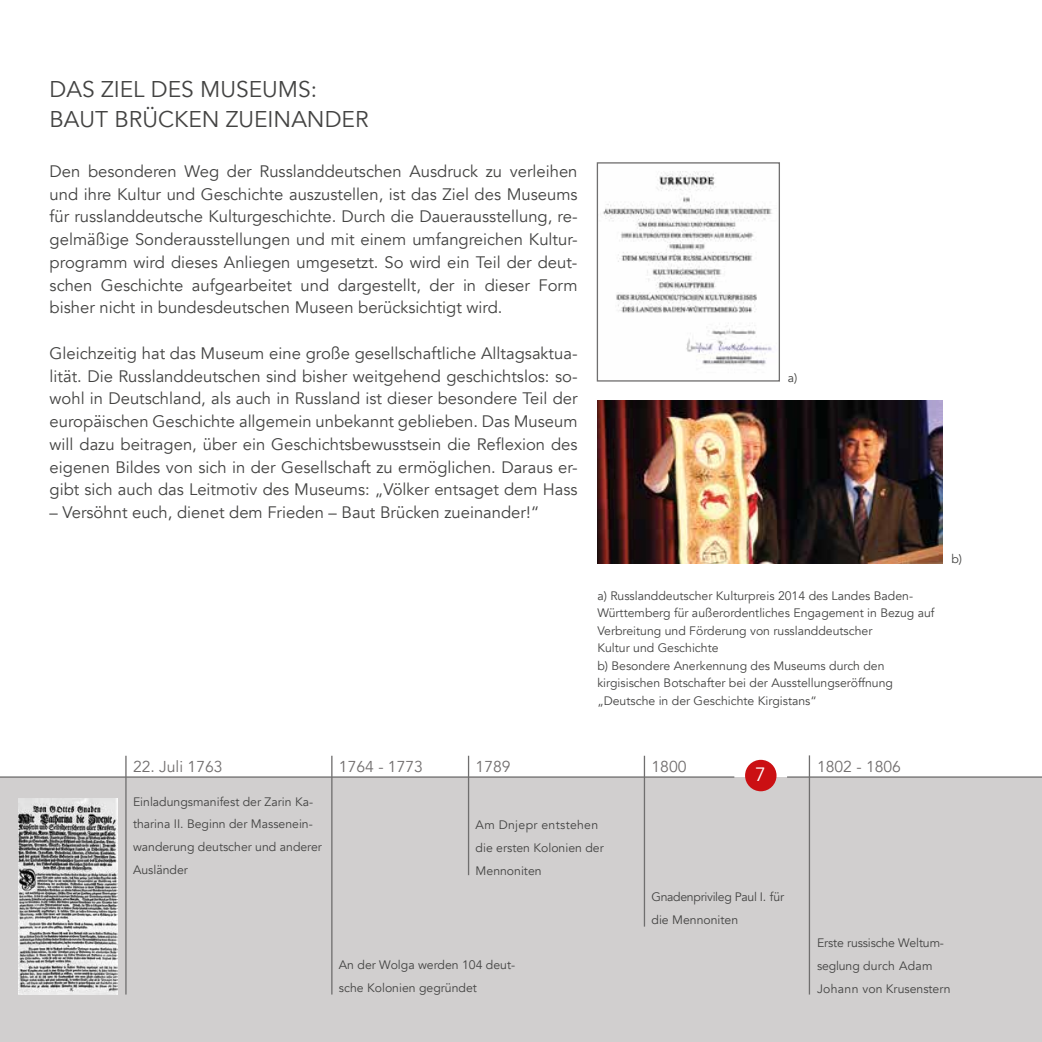
<style>
.page{position:relative;width:1042px;height:1042px;background:#fff}
.page>*{position:absolute;margin:0;border:0;box-sizing:border-box;transform-origin:0 0}
.t1{font:22.75px/29.8px "Avenir";color:#434342}
.t2{font:19.25px "Avenir";color:#fff}
.t3{font:16.62px/22.8px "Avenir";color:#434342;text-align:justify}
.t4{font:15.75px "Avenir";color:#716e6e}
.t5{font:12.25px/22.8px "Avenir";color:#434342}
.t6{font:12.25px/22.8px "Avenir";letter-spacing:-.025em;color:#434342}
</style>
<div class="page">
<div style="left:0;top:777px;width:1042px;height:265px;background:#d1cfcf"></div>
<hr style="left:0;top:776px;width:734px;height:2px;background:#706f6f">
<hr style="left:787px;top:776px;width:255px;height:2px;background:#706f6f">
<div style="left:745px;top:760px;width:31px;height:31px;background:#cb1013;border-radius:50%"></div>
<hr style="left:125px;top:756px;width:2px;height:238px;background:#706f6f">
<hr style="left:331px;top:756px;width:1px;height:238px;background:#706f6f">
<hr style="left:468px;top:756px;width:1px;height:119px;background:#706f6f">
<hr style="left:644px;top:756px;width:1px;height:170px;background:#706f6f">
<img style="left:19px;top:798px;width:99px;height:197px">
<hr style="left:809px;top:755px;width:1px;height:239px;background:#706f6f">
<img style="left:603px;top:171px;width:169px;height:195px">
<div style="left:597px;top:162px;width:183px;height:220px;border:1px solid #706f6f"></div>
<img style="left:597px;top:400px;width:346px;height:164px">
<h1 class="t1" style="left:50px;top:75px;width:320px">DAS ZIEL DES MUSEUMS:<br>BAUT BRÜCKEN ZUEINANDER</h1>
<p class="t3" style="left:50px;top:160px;width:529px">Den besonderen Weg der Russlanddeutschen Ausdruck zu verleihen und ihre Kultur und Geschichte auszustellen, ist das Ziel des Museums für russlanddeutsche Kulturgeschichte. Durch die Dauerausstellung, re&shy;gelmäßige Sonderausstellungen und mit einem umfangreichen Kultur&shy;programm wird dieses Anliegen umgesetzt. So wird ein Teil der deut&shy;schen Geschichte aufgearbeitet und dargestellt, der in dieser Form bisher nicht in bundesdeutschen Museen berücksichtigt wird.</p>
<p class="t3" style="left:50px;top:342px;width:529px">Gleichzeitig hat das Museum eine große gesellschaftliche Alltagsaktua&shy;lität. Die Russlanddeutschen sind bisher weitgehend geschichtslos: so&shy;wohl in Deutschland, als auch in Russland ist dieser besondere Teil der europäischen Geschichte allgemein unbekannt geblieben. Das Museum will dazu beitragen, über ein Geschichtsbewusstsein die Reflexion des eigenen Bildes von sich in der Gesellschaft zu ermöglichen. Daraus er&shy;gibt sich auch das Leitmotiv des Museums: „Völker entsaget dem Hass</p>
<p class="t3" style="left:50px;top:501px;width:491px">– Versöhnt euch, dienet dem Frieden – Baut Brücken zueinander!“</p>
<p class="t5" style="left:788px;top:366px;width:11px">a)</p>
<p class="t5" style="left:597px;top:587px;width:339px;line-height:17.5px">a) Russlanddeutscher Kulturpreis 2014 des Landes Baden-Württemberg für außerordentliches Engagement in Bezug auf Verbreitung und Förderung von russlanddeutscher<br>Kultur und Geschichte<br>b) Besondere Anerkennung des Museums durch den kirgisischen Botschafter bei der Ausstellungseröffnung „Deutsche in der Geschichte Kirgistans“</p>
<p class="t5" style="left:951px;top:548px;width:12px">b)</p>
<p class="t4" style="left:133px;top:757px;width:91px">22. Juli 1763</p>
<p class="t5" style="left:133px;top:790px;width:190px">Einladungsmanifest der Zarin Ka&shy;tharina II. Beginn der Massenein&shy;wanderung deutscher und anderer<br>Ausländer</p>
<p class="t4" style="left:339px;top:757px;width:86px">1764 - 1773</p>
<p class="t4" style="left:476px;top:757px;width:37px">1789</p>
<p class="t5" style="left:476px;top:814px;width:130px">Am Dnjepr entstehen die ersten Kolonien der<br>Mennoniten</p>
<p class="t4" style="left:651px;top:757px;width:37px">1800</p>
<p class="t2" style="left:755px;top:763px;width:12px">7</p>
<p class="t4" style="left:817px;top:757px;width:86px">1802 - 1806</p>
<p class="t6" style="left:651px;top:886px;width:134px">Gnadenprivileg Paul I. für die Mennoniten</p>
<p class="t5" style="left:339px;top:954px;width:178px">An der Wolga werden 104 deut&shy;sche Kolonien gegründet</p>
<p class="t5" style="left:817px;top:932px;width:135px">Erste russische Weltum&shy;seglung durch Adam<br>Johann von Krusenstern</p>
</div>
